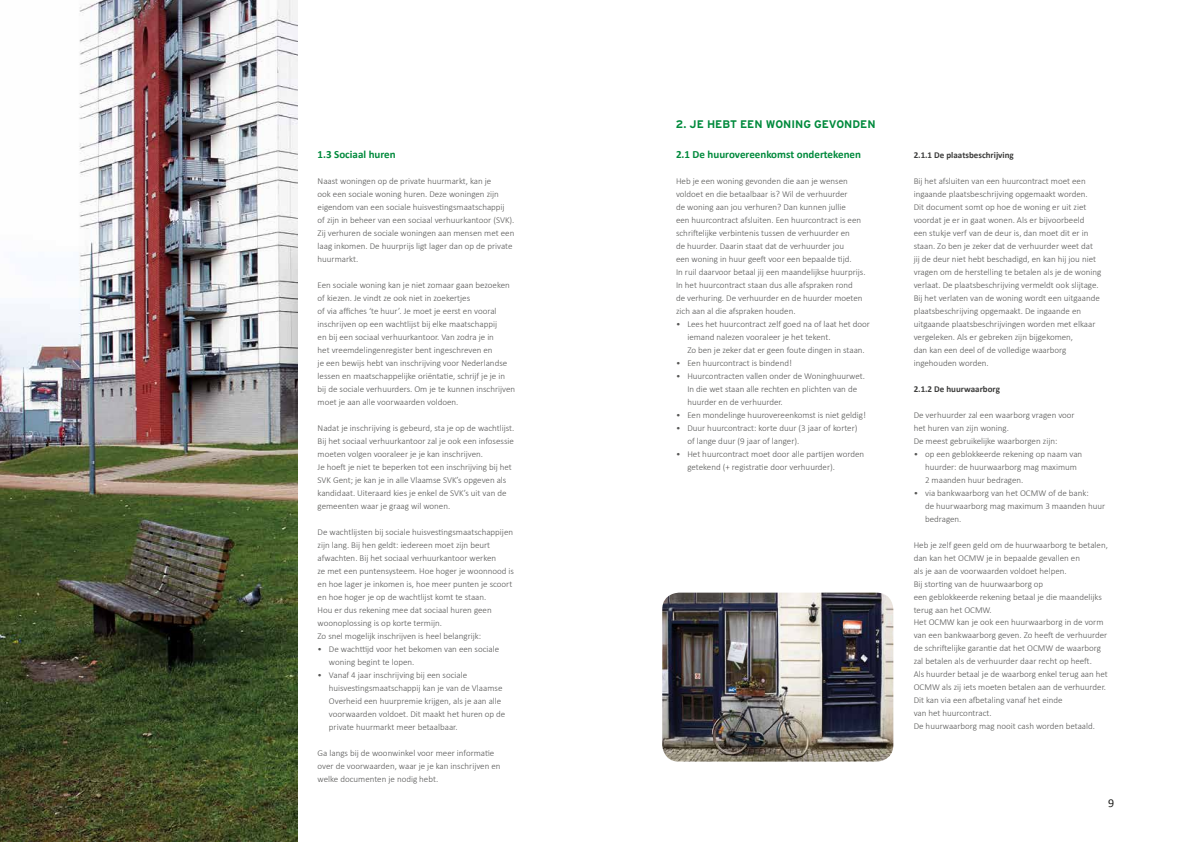
<style>
.page{position:relative;width:1191px;height:842px;background:#fff}
.page>*{position:absolute;margin:0;border:0;box-sizing:border-box;transform-origin:0 0}
.t1{font:12px "Calibri";color:#1d1d1b}
.t2{font:700 11px "Calibri";color:#008a3c}
.t3{font:700 11px "Interstate";color:#008a3c}
.t4{font:300 9px/13px "Calibri";color:#575756}
.t5{font:700 9px "Calibri";color:#3c3c3b}
</style>
<div class="page">
<img style="left:662px;top:593px;width:231px;height:169px">
<img style="left:0;top:0;width:298px;height:842px">
<p class="t2" style="left:317px;top:147px;width:80px">1.3 Sociaal huren</p>
<p class="t4" style="left:317px;top:174px;width:198px">Naast woningen op de private huurmarkt, kan je<br>ook een sociale woning huren. Deze woningen zijn eigendom van een sociale huisvestingsmaatschappij<br>of zijn in beheer van een sociaal verhuurkantoor (SVK).<br>Zij verhuren de sociale woningen aan mensen met een laag inkomen. De huurprijs ligt lager dan op de private huurmarkt.</p>
<p class="t4" style="left:317px;top:278px;width:199px">Een sociale woning kan je niet zomaar gaan bezoeken of kiezen. Je vindt ze ook niet in zoekertjes<br>of via affiches ‘te huur’. Je moet je eerst en vooral inschrijven op een wachtlijst bij elke maatschappij<br>en bij een sociaal verhuurkantoor. Van zodra je in<br>het vreemdelingenregister bent ingeschreven en<br>je een bewijs hebt van inschrijving voor Nederlandse lessen en maatschappelijke oriëntatie, schrijf je je in bij de sociale verhuurders. Om je te kunnen inschrijven moet je aan alle voorwaarden voldoen.</p>
<p class="t4" style="left:317px;top:421px;width:198px">Nadat je inschrijving is gebeurd, sta je op de wachtlijst.<br>Bij het sociaal verhuurkantoor zal je ook een infosessie moeten volgen vooraleer je je kan inschrijven.<br>Je hoeft je niet te beperken tot een inschrijving bij het SVK Gent; je kan je in alle Vlaamse SVK’s opgeven als kandidaat. Uiteraard kies je enkel de SVK’s uit van de gemeenten waar je graag wil wonen.</p>
<p class="t4" style="left:317px;top:525px;width:198px">De wachtlijsten bij sociale huisvestingsmaatschappijen zijn lang. Bij hen geldt: iedereen moet zijn beurt afwachten. Bij het sociaal verhuurkantoor werken<br>ze met een puntensysteem. Hoe hoger je woonnood is en hoe lager je inkomen is, hoe meer punten je scoort en hoe hoger je op de wachtlijst komt te staan.<br>Hou er dus rekening mee dat sociaal huren geen woonoplossing is op korte termijn.<br>Zo snel mogelijk inschrijven is heel belangrijk:</p>
<p class="t4" style="left:329px;top:642px;width:172px;text-indent:-11px">• De wachttijd voor het bekomen van een sociale woning begint te lopen.</p>
<p class="t4" style="left:329px;top:668px;width:178px;text-indent:-11px">• Vanaf 4 jaar inschrijving bij een sociale huisvestingsmaatschappij kan je van de Vlaamse Overheid een huurpremie krijgen, als je aan alle voorwaarden voldoet. Dit maakt het huren op de private huurmarkt meer betaalbaar.</p>
<p class="t4" style="left:317px;top:746px;width:184px">Ga langs bij de woonwinkel voor meer informatie over de voorwaarden, waar je je kan inschrijven en welke documenten je nodig hebt.</p>
<p class="t3" style="left:676px;top:118px;width:201px">2. JE HEBT EEN WONING GEVONDEN</p>
<p class="t2" style="left:676px;top:147px;width:186px">2.1 De huurovereenkomst ondertekenen</p>
<p class="t4" style="left:676px;top:174px;width:191px">Heb je een woning gevonden die aan je wensen voldoet en die betaalbaar is? Wil de verhuurder<br>de woning aan jou verhuren? Dan kunnen jullie<br>een huurcontract afsluiten. Een huurcontract is een schriftelijke verbintenis tussen de verhuurder en<br>de huurder. Daarin staat dat de verhuurder jou<br>een woning in huur geeft voor een bepaalde tijd.<br>In ruil daarvoor betaal jij een maandelijkse huurprijs.<br>In het huurcontract staan dus alle afspraken rond<br>de verhuring. De verhuurder en de huurder moeten zich aan al die afspraken houden.</p>
<p class="t4" style="left:687px;top:317px;width:184px;text-indent:-11px">• Lees het huurcontract zelf goed na of laat het door iemand nalezen vooraleer je het tekent.<br>Zo ben je zeker dat er geen foute dingen in staan.</p>
<p class="t4" style="left:676px;top:356px;width:117px">• Een huurcontract is bindend!</p>
<p class="t4" style="left:687px;top:369px;width:179px;text-indent:-11px">• Huurcontracten vallen onder de Woninghuurwet.<br>In die wet staan alle rechten en plichten van de huurder en de verhuurder.</p>
<p class="t4" style="left:676px;top:408px;width:191px">• Een mondelinge huurovereenkomst is niet geldig!</p>
<p class="t4" style="left:687px;top:421px;width:172px;text-indent:-11px">• Duur huurcontract: korte duur (3 jaar of korter) of lange duur (9 jaar of langer).</p>
<p class="t4" style="left:687px;top:447px;width:178px;text-indent:-11px">• Het huurcontract moet door alle partijen worden getekend (+ registratie door verhuurder).</p>
<p class="t5" style="left:913px;top:149px;width:102px">2.1.1 De plaatsbeschrijving</p>
<p class="t4" style="left:913px;top:174px;width:189px">Bij het afsluiten van een huurcontract moet een ingaande plaatsbeschrijving opgemaakt worden.<br>Dit document somt op hoe de woning er uit ziet voordat je er in gaat wonen. Als er bijvoorbeeld<br>een stukje verf van de deur is, dan moet dit er in staan. Zo ben je zeker dat de verhuurder weet dat<br>jij de deur niet hebt beschadigd, en kan hij jou niet vragen om de herstelling te betalen als je de woning verlaat. De plaatsbeschrijving vermeldt ook slijtage.<br>Bij het verlaten van de woning wordt een uitgaande plaatsbeschrijving opgemaakt. De ingaande en uitgaande plaatsbeschrijvingen worden met elkaar vergeleken. Als er gebreken zijn bijgekomen,<br>dan kan een deel of de volledige waarborg ingehouden worden.</p>
<p class="t5" style="left:913px;top:383px;width:88px">2.1.2 De huurwaarborg</p>
<p class="t4" style="left:913px;top:408px;width:163px">De verhuurder zal een waarborg vragen voor het huren van zijn woning.<br>De meest gebruikelijke waarborgen zijn:</p>
<p class="t4" style="left:925px;top:447px;width:159px;text-indent:-11px">• op een geblokkeerde rekening op naam van huurder: de huurwaarborg mag maximum<br>2 maanden huur bedragen.</p>
<p class="t4" style="left:925px;top:486px;width:182px;text-indent:-11px">• via bankwaarborg van het OCMW of de bank:<br>de huurwaarborg mag maximum 3 maanden huur bedragen.</p>
<p class="t4" style="left:913px;top:538px;width:196px">Heb je zelf geen geld om de huurwaarborg te betalen, dan kan het OCMW je in bepaalde gevallen en<br>als je aan de voorwaarden voldoet helpen.<br>Bij storting van de huurwaarborg op<br>een geblokkeerde rekening betaal je die maandelijks terug aan het OCMW.<br>Het OCMW kan je ook een huurwaarborg in de vorm van een bankwaarborg geven. Zo heeft de verhuurder de schriftelijke garantie dat het OCMW de waarborg zal betalen als de verhuurder daar recht op heeft.<br>Als huurder betaal je de waarborg enkel terug aan het OCMW als zij iets moeten betalen aan de verhuurder.<br>Dit kan via een afbetaling vanaf het einde<br>van het huurcontract.<br>De huurwaarborg mag nooit cash worden betaald.</p>
<h1 class="t1" style="left:1108px;top:795px;width:8px">9</h1>
</div>
